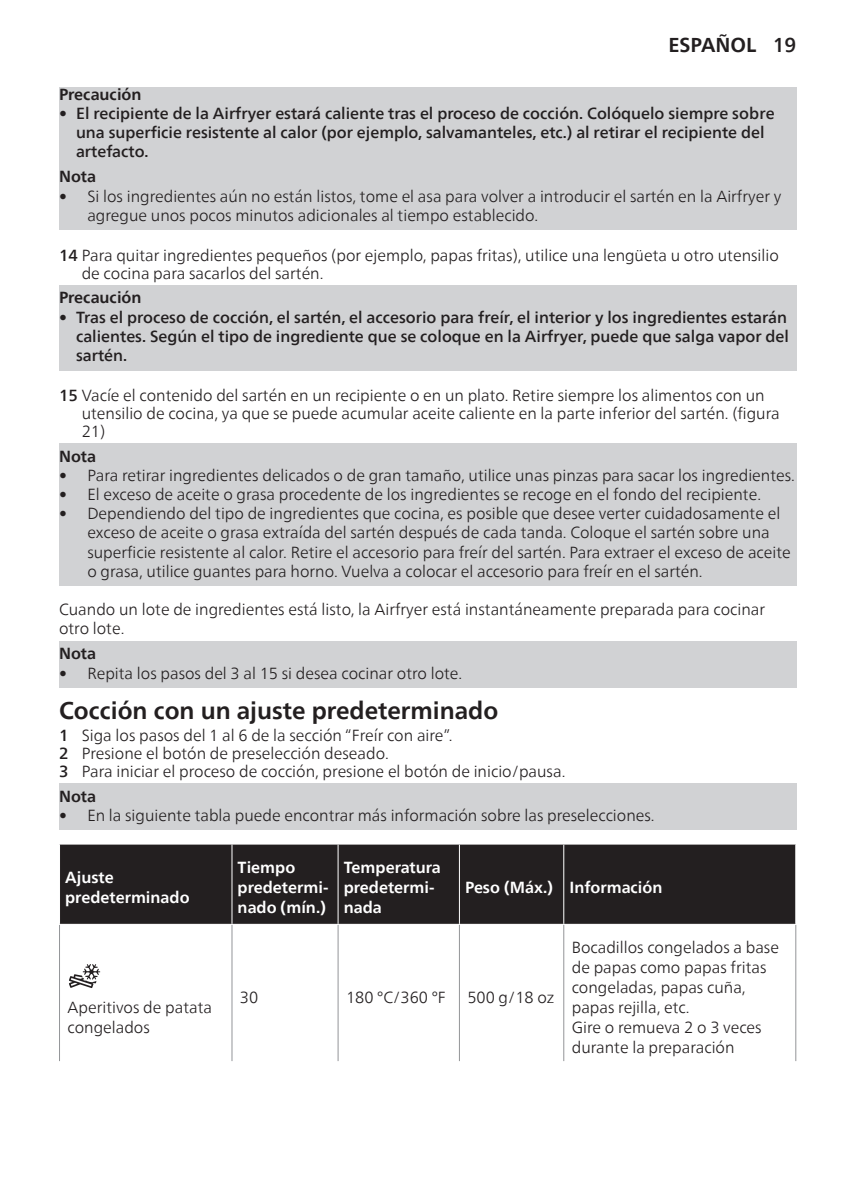
<style>
.page{position:relative;width:844px;height:1196px;background:#fff}
.page>*{position:absolute;margin:0;border:0;box-sizing:border-box;transform-origin:0 0}
.text-heading-title-paragraph{font:700 24px "Neue Frutiger World";color:#231f20}
.t1{font:700 20px "Neue Frutiger World";color:#231f20}
.chapter-paragraph{font:300 16px/19.2px "Neue Frutiger World";color:#231f20}
.t2{font:500 16px/19.2px "Neue Frutiger World";color:#231f20}
.dfutable{font:300 16px/20px "Neue Frutiger World";color:#231f20}
.dfutable_header{font:700 16px/20px "Neue Frutiger World";color:#fff}
.NOTE_Heading{font:700 16px "Neue Frutiger World";color:#231f20}
.s1{font-weight:500}
</style>
<div class="page">
<div style="left:59px;top:87px;width:737px;height:143px;background:#d1d2d4"></div>
<div style="left:59px;top:285px;width:737px;height:85px;background:#d1d2d4"></div>
<div style="left:59px;top:443px;width:737px;height:143px;background:#d1d2d4"></div>
<div style="left:59px;top:641px;width:737px;height:46px;background:#d1d2d4"></div>
<div style="left:59px;top:783px;width:737px;height:47px;background:#d1d2d4"></div>
<div style="left:60px;top:844px;width:735px;height:79px;background:#231f20"></div>
<svg style="left:70px;top:925px;width:495px;height:135px"></svg>
<hr style="left:337px;top:844px;width:1px;height:79px;background:#fff">
<hr style="left:459px;top:844px;width:1px;height:79px;background:#fff">
<hr style="left:563px;top:844px;width:1px;height:79px;background:#fff">
<hr style="left:59px;top:924px;width:1px;height:136px;background:#939598">
<hr style="left:231px;top:924px;width:1px;height:136px;background:#939598">
<hr style="left:337px;top:924px;width:1px;height:136px;background:#939598">
<hr style="left:459px;top:924px;width:1px;height:136px;background:#939598">
<hr style="left:563px;top:924px;width:1px;height:136px;background:#939598">
<hr style="left:795px;top:924px;width:1px;height:136px;background:#939598">
<hr style="left:231px;top:844px;width:1px;height:79px;background:#fff">
<svg style="left:69px;top:963px;width:31px;height:24px"></svg>
<p class="t1" style="left:668px;top:28px;width:129px">ESPAÑOL <span class="s1">19</span></p>
<p class="NOTE_Heading" style="left:59px;top:80px;width:84px">Precaución</p>
<p class="t2" style="left:76px;top:104px;width:700px;text-indent:-17px">• El recipiente de la Airfryer estará caliente tras el proceso de cocción. Colóquelo siempre sobre una superficie resistente al calor (por ejemplo, salvamanteles, etc.) al retirar el recipiente del artefacto.</p>
<p class="NOTE_Heading" style="left:59px;top:163px;width:39px">Nota</p>
<p class="chapter-paragraph" style="left:87px;top:186px;width:695px;text-indent:-28px">• Si los ingredientes aún no están listos, tome el asa para volver a introducir el sartén en la Airfryer y agregue unos pocos minutos adicionales al tiempo establecido.</p>
<p class="chapter-paragraph" style="left:82px;top:246px;width:698px;line-height:18px;text-indent:-23px"><span class="s1">14</span> Para quitar ingredientes pequeños (por ejemplo, papas fritas), utilice una lengüeta u otro utensilio de cocina para sacarlos del sartén.</p>
<p class="NOTE_Heading" style="left:59px;top:284px;width:84px">Precaución</p>
<p class="t2" style="left:76px;top:307px;width:714px;text-indent:-17px">• Tras el proceso de cocción, el sartén, el accesorio para freír, el interior y los ingredientes estarán calientes. Según el tipo de ingrediente que se coloque en la Airfryer, puede que salga vapor del sartén.</p>
<p class="chapter-paragraph" style="left:82px;top:386px;width:699px;line-height:18px;text-indent:-23px"><span class="s1">15</span> Vacíe el contenido del sartén en un recipiente o en un plato. Retire siempre los alimentos con un utensilio de cocina, ya que se puede acumular aceite caliente en la parte inferior del sartén. (figura<br>21)</p>
<p class="NOTE_Heading" style="left:59px;top:442px;width:39px">Nota</p>
<p class="chapter-paragraph" style="left:59px;top:465px;width:737px">• Para retirar ingredientes delicados o de gran tamaño, utilice unas pinzas para sacar los ingredientes.</p>
<p class="chapter-paragraph" style="left:59px;top:485px;width:703px">• El exceso de aceite o grasa procedente de los ingredientes se recoge en el fondo del recipiente.</p>
<p class="chapter-paragraph" style="left:87px;top:504px;width:705px;text-indent:-28px">• Dependiendo del tipo de ingredientes que cocina, es posible que desee verter cuidadosamente el exceso de aceite o grasa extraída del sartén después de cada tanda. Coloque el sartén sobre una superficie resistente al calor. Retire el accesorio para freír del sartén. Para extraer el exceso de aceite o grasa, utilice guantes para horno. Vuelva a colocar el accesorio para freír en el sartén.</p>
<p class="chapter-paragraph" style="left:59px;top:600px;width:707px">Cuando un lote de ingredientes está listo, la Airfryer está instantáneamente preparada para cocinar otro lote.</p>
<p class="NOTE_Heading" style="left:59px;top:639px;width:39px">Nota</p>
<p class="chapter-paragraph" style="left:59px;top:663px;width:405px">• Repita los pasos del 3 al 15 si desea cocinar otro lote.</p>
<p class="text-heading-title-paragraph" style="left:59px;top:689px;width:441px">Cocción con un ajuste predeterminado</p>
<p class="chapter-paragraph" style="left:59px;top:725px;width:395px"><span class="s1">1</span> Siga los pasos del 1 al 6 de la sección “Freír con aire”.</p>
<p class="chapter-paragraph" style="left:59px;top:743px;width:331px"><span class="s1">2</span> Presione el botón de preselección deseado.</p>
<p class="chapter-paragraph" style="left:59px;top:761px;width:508px"><span class="s1">3</span> Para iniciar el proceso de cocción, presione el botón de inicio/pausa.</p>
<p class="NOTE_Heading" style="left:59px;top:781px;width:39px">Nota</p>
<p class="chapter-paragraph" style="left:59px;top:805px;width:597px">• En la siguiente tabla puede encontrar más información sobre las preselecciones.</p>
<p class="dfutable_header" style="left:65px;top:867px;width:126px">Ajuste predeterminado</p>
<p class="dfutable_header" style="left:238px;top:857px;width:92px">Tiempo predetermi&shy;nado (mín.)</p>
<p class="dfutable_header" style="left:344px;top:857px;width:99px">Temperatura predetermi&shy;nada</p>
<p class="dfutable_header" style="left:465px;top:877px;width:89px">Peso (Máx.)</p>
<p class="dfutable_header" style="left:569px;top:877px;width:95px">Información</p>
<p class="dfutable" style="left:68px;top:997px;width:146px">Aperitivos de patata congelados</p>
<p class="dfutable" style="left:240px;top:987px;width:20px">30</p>
<p class="dfutable" style="left:346px;top:987px;width:101px">180 °C/360 °F</p>
<p class="dfutable" style="left:467px;top:987px;width:88px">500 g/18 oz</p>
<p class="dfutable" style="left:572px;top:937px;width:209px">Bocadillos congelados a base de papas como papas fritas congeladas, papas cuña, papas rejilla, etc.</p>
<p class="dfutable" style="left:572px;top:1017px;width:191px">Gire o remueva 2 o 3 veces durante la preparación</p>
</div>
